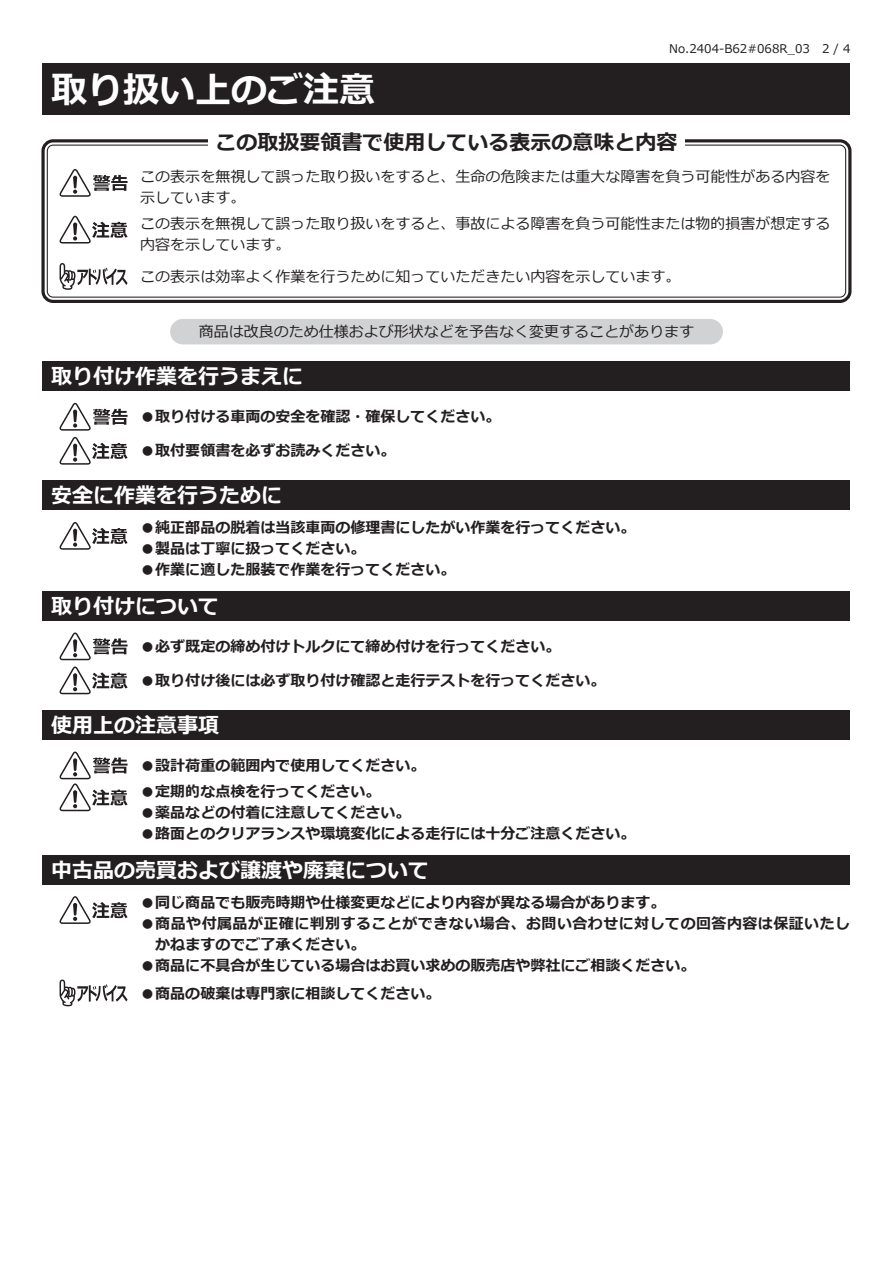
<style>
.page{position:relative;width:893px;height:1263px;background:#fff}
.page>*{position:absolute;margin:0;border:0;box-sizing:border-box;transform-origin:0 0}
.t1{font:700 36px "Meiryo";color:#fff}
.t2{font:700 21px "Meiryo";color:#fff}
.t3{font:700 21px "Meiryo";color:#231f20}
.t4{font:700 15px "Meiryo";color:#231f20}
.t5{font:15px/21px "Meiryo";color:#231f20}
.t6{font:700 15px/21px "Meiryo";letter-spacing:.03em;color:#231f20}
.t7{font:12px "Meiryo";color:#231f20}
</style>
<div class="page">
<div style="left:41px;top:139px;width:810px;height:164px;border:3px solid #231f20;border-radius:10px"></div>
<div style="left:47px;top:145px;width:799px;height:153px;border:1px solid #231f20;border-radius:6px"></div>
<div style="left:43px;top:64px;width:807px;height:51px;background:#231f20"></div>
<svg style="left:60px;top:263px;width:68px;height:27px"></svg>
<svg style="left:60px;top:979px;width:68px;height:27px"></svg>
<svg style="left:60px;top:216px;width:68px;height:27px"></svg>
<svg style="left:60px;top:437px;width:68px;height:28px"></svg>
<svg style="left:60px;top:666px;width:68px;height:28px"></svg>
<svg style="left:60px;top:896px;width:68px;height:28px"></svg>
<svg style="left:60px;top:522px;width:68px;height:28px"></svg>
<svg style="left:60px;top:169px;width:68px;height:28px"></svg>
<svg style="left:60px;top:403px;width:68px;height:28px"></svg>
<svg style="left:60px;top:632px;width:68px;height:28px"></svg>
<svg style="left:60px;top:751px;width:68px;height:60px"></svg>
<div style="left:208px;top:132px;width:477px;height:21px;background:#fff"></div>
<div style="left:43px;top:361px;width:807px;height:30px;background:#231f20"></div>
<div style="left:43px;top:480px;width:807px;height:30px;background:#231f20"></div>
<div style="left:43px;top:591px;width:807px;height:30px;background:#231f20"></div>
<div style="left:43px;top:710px;width:807px;height:30px;background:#231f20"></div>
<div style="left:43px;top:855px;width:807px;height:29px;background:#231f20"></div>
<div style="left:170px;top:319px;width:553px;height:25px;background:#d1d2d4;border-radius:13px"></div>
<p class="t1" style="left:51px;top:64px;width:325px">取り扱い上のご注意</p>
<p class="t7" style="left:669px;top:40px;width:142px">No.2404-B62#068R_03</p>
<p class="t3" style="left:215px;top:128px;width:464px">この取扱要領書で使用している表示の意味と内容</p>
<p class="t7" style="left:822px;top:40px;width:30px">2 4/</p>
<p class="t5" style="left:140px;top:167px;width:691px">この表示を無視して誤った取り扱いをすると、生命の危険または重大な障害を負う可能性がある内容を示しています。</p>
<p class="t5" style="left:140px;top:214px;width:691px">この表示を無視して誤った取り扱いをすると、事故による障害を負う可能性または物的損害が想定する内容を示しています。</p>
<p class="t5" style="left:140px;top:267px;width:542px">この表示は効率よく作業を行うために知っていただきたい内容を示しています。</p>
<p class="t5" style="left:199px;top:322px;width:497px">商品は改良のため仕様および形状などを予告なく変更することがあります</p>
<p class="t2" style="left:51px;top:362px;width:253px">取り付け作業を行うまえに</p>
<p class="t4" style="left:140px;top:406px;width:362px">●取り付ける車両の安全を確認・確保してください。</p>
<p class="t4" style="left:140px;top:440px;width:257px">●取付要領書を必ずお読みください。</p>
<p class="t2" style="left:51px;top:481px;width:232px">安全に作業を行うために</p>
<p class="t4" style="left:140px;top:517px;width:497px">●純正部品の脱着は当該車両の修理書にしたがい作業を行ってください。</p>
<p class="t4" style="left:140px;top:538px;width:227px">●製品は丁寧に扱ってください。</p>
<p class="t4" style="left:140px;top:559px;width:317px">●作業に適した服装で作業を行ってください。</p>
<p class="t2" style="left:51px;top:591px;width:169px">取り付けについて</p>
<p class="t4" style="left:140px;top:636px;width:422px">●必ず既定の締め付けトルクにて締め付けを行ってください。</p>
<p class="t4" style="left:140px;top:670px;width:467px">●取り付け後には必ず取り付け確認と走行テストを行ってください。</p>
<p class="t2" style="left:51px;top:710px;width:169px">使用上の注意事項</p>
<p class="t4" style="left:140px;top:755px;width:287px">●設計荷重の範囲内で使用してください。</p>
<p class="t4" style="left:140px;top:781px;width:242px">●定期的な点検を行ってください。</p>
<p class="t4" style="left:140px;top:802px;width:272px">●薬品などの付着に注意してください。</p>
<p class="t4" style="left:140px;top:823px;width:497px">●路面とのクリアランスや環境変化による走行には十分ご注意ください。</p>
<p class="t2" style="left:51px;top:855px;width:379px">中古品の売買および譲渡や廃棄について</p>
<p class="t4" style="left:140px;top:891px;width:527px">●同じ商品でも販売時期や仕様変更などにより内容が異なる場合があります。</p>
<p class="t6" style="left:155px;top:913px;width:696px;text-indent:-15px">●商品や付属品が正確に判別することができない場合、お問い合わせに対しての回答内容は保証いたしかねますのでご了承ください。</p>
<p class="t4" style="left:140px;top:954px;width:557px">●商品に不具合が生じている場合はお買い求めの販売店や弊社にご相談ください。</p>
<p class="t4" style="left:140px;top:982px;width:302px">●商品の破棄は専門家に相談してください。</p>
</div>
